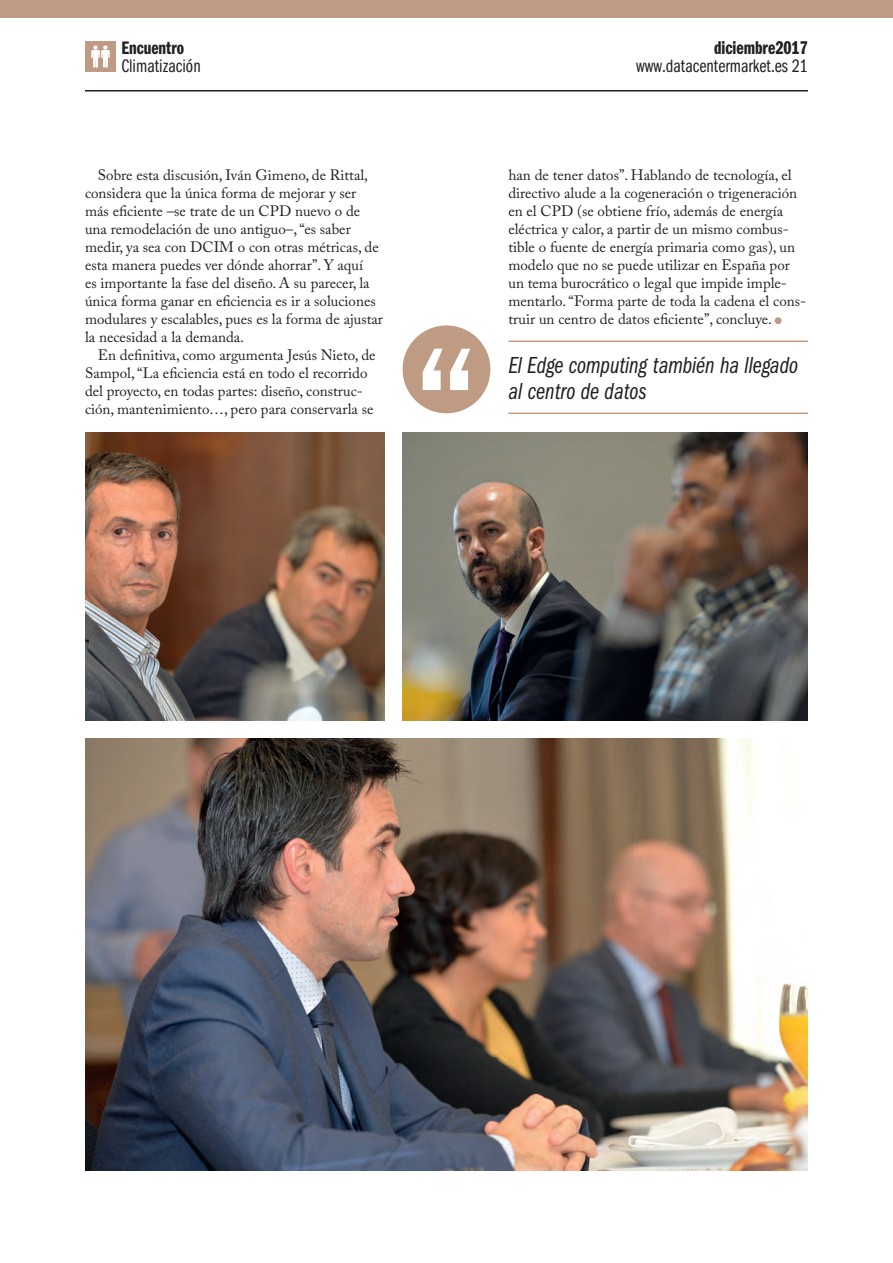
<style>
.page{position:relative;width:893px;height:1263px;background:#fff}
.page>*{position:absolute;margin:0;border:0;box-sizing:border-box;transform-origin:0 0}
.S{font:24px/26px "ITC Franklin Gothic Std Bk Cp It";color:#231f20}
.E{font:19.2px "ITC Franklin Gothic Std Dm Cp";color:#231f20}
.E-2{font:18.75px "ITC Franklin Gothic Std Bk Cp";color:#231f20}
.E-3{font:18.75px "ITC Franklin Gothic Std Dm Cp";color:#231f20}
.Texto{font:15px/18px "Adobe Caslon Pro";color:#231f20}
.s1{color:#be9b82}
</style>
<div class="page">
<div style="left:85px;top:41px;width:31px;height:31px;background:#be9b82"></div>
<svg style="left:91px;top:45px;width:19px;height:23px"></svg>
<div style="left:0;top:0;width:893px;height:18px;background:#be9b82"></div>
<hr style="left:85px;top:90px;width:723px;height:2px;background:#231f20">
<div style="left:403px;top:325px;width:87px;height:88px;background:#be9b82;border-radius:50%"></div>
<svg style="left:423px;top:349px;width:47px;height:41px"></svg>
<hr style="left:508px;top:413px;width:300px;height:1px;background:#be9b82">
<hr style="left:508px;top:341px;width:300px;height:1px;background:#be9b82">
<img style="left:85px;top:432px;width:300px;height:288px">
<img style="left:403px;top:432px;width:405px;height:288px">
<img style="left:85px;top:738px;width:723px;height:432px">
<p class="E-3" style="left:121px;top:37px;width:64px">Encuentro</p>
<p class="E-2" style="left:121px;top:56px;width:81px">Climatización</p>
<p class="Texto" style="left:85px;top:166px;width:299px;text-indent:13px">Sobre esta discusión, Iván Gimeno, de Rittal, considera que la única forma de mejorar y ser más eficiente –se trate de un CPD nuevo o de una remodelación de uno antiguo–, “es saber medir, ya sea con DCIM o con otras métricas, de esta manera puedes ver dónde ahorrar”. Y aquí<br>es importante la fase del diseño. A su parecer, la única forma ganar en eficiencia es ir a soluciones modulares y escalables, pues es la forma de ajustar la necesidad a la demanda.</p>
<p class="Texto" style="left:85px;top:346px;width:292px;text-indent:13px">En definitiva, como argumenta Jesús Nieto, de Sampol, “La eficiencia está en todo el recorrido del proyecto, en todas partes: diseño, construc&shy;ción, mantenimiento…, pero para conservarla se</p>
<p class="E" style="left:714px;top:37px;width:95px">diciembre2017</p>
<p class="E-2" style="left:636px;top:56px;width:173px">www.datacentermarket.es 21</p>
<p class="Texto" style="left:508px;top:166px;width:299px">han de tener datos”. Hablando de tecnología, el directivo alude a la cogeneración o trigeneración en el CPD (se obtiene frío, además de energía eléctrica y calor, a partir de un mismo combus&shy;tible o fuente de energía primaria como gas), un modelo que no se puede utilizar en España por un tema burocrático o legal que impide imple&shy;mentarlo. “Forma parte de toda la cadena el cons&shy;truir un centro de datos eficiente”, concluye. <span class="s1">●</span></p>
<p class="S" style="left:508px;top:353px;width:291px">El Edge computing también ha llegado al centro de datos</p>
</div>
